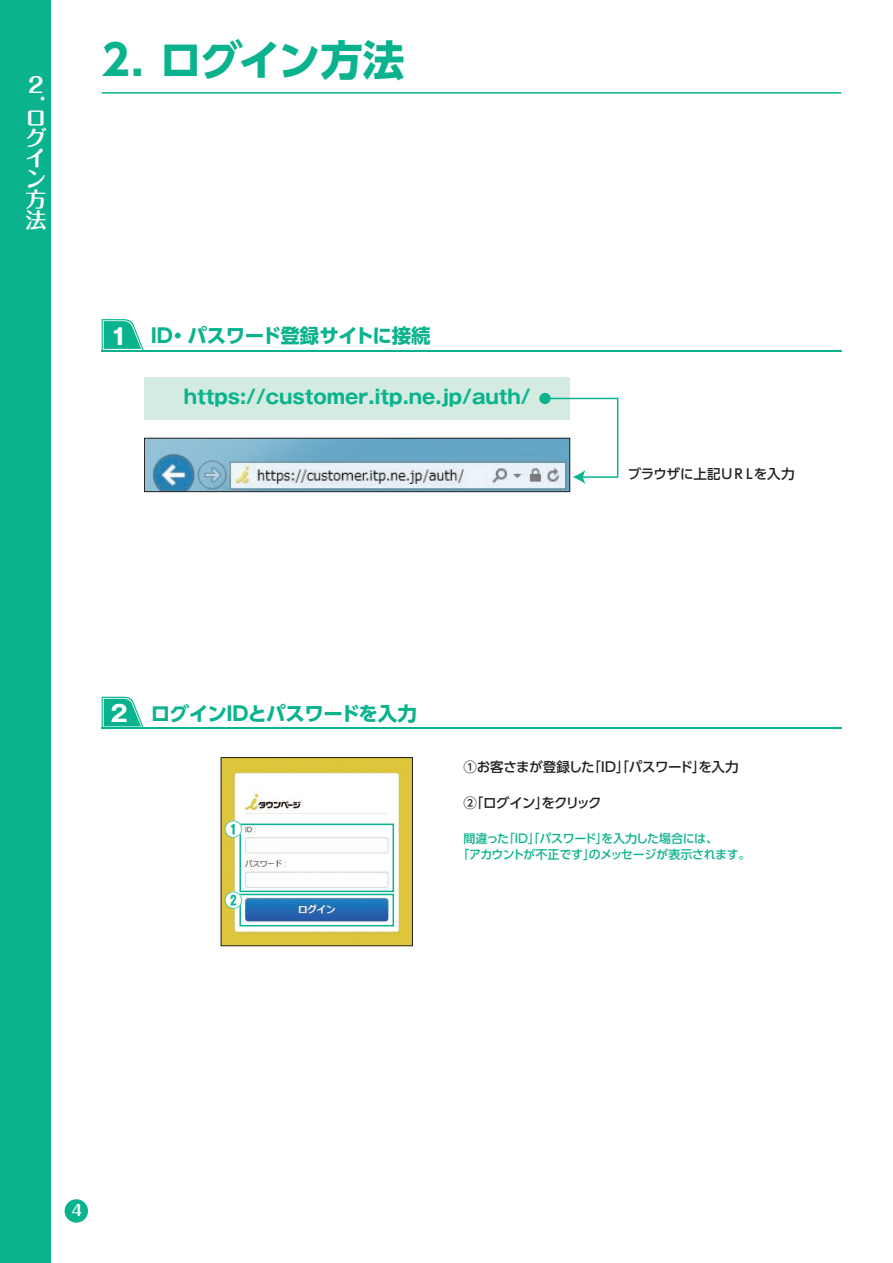
<style>
.page{position:relative;width:893px;height:1263px;background:#fff}
.page>*{position:absolute;margin:0;border:0;box-sizing:border-box;transform-origin:0 0}
.t1{font:700 42px "UD Shin Go Pro";letter-spacing:-.025em;color:#0ab38d}
.t2{font:700 21px/20.4px "Maru Fo Pro";color:#fff}
.t3{font:700 19.5px "UD Shin Go Pro";letter-spacing:-.03em;color:#0ab38d}
.t4{font:700 19.5px "Gothic MB101 Pr 5";color:#0ab38d}
.t5{font:700 18px "Gothic MB101 Pr 5";color:#0ab38d}
.t6{font:700 15px "Maru Fo Pro";color:#fff}
.t7{font:500 13.5px "UD Shin Go Pro";letter-spacing:-.035em;color:#231f20}
.t8{font:500 13.5px "UD Shin Go Pro";letter-spacing:-.065em;color:#231f20}
.t9{font:500 12px/16.5px "UD Shin Go Pro";letter-spacing:-.03em;color:#0ab38d}
.s1{font-family:"Gothic MB101 Pr 5";font-size:22.5px;color:#fff}
</style>
<div class="page">
<div style="left:65px;top:1199px;width:23px;height:24px;background:#0ab38d;border-radius:50%"></div>
<div style="left:0;top:0;width:51px;height:1263px;background:#0ab38d"></div>
<svg style="left:102px;top:319px;width:42px;height:31px"></svg>
<hr style="left:102px;top:350px;width:740px;height:1px;background:#0ab38d">
<svg style="left:102px;top:697px;width:42px;height:30px"></svg>
<hr style="left:102px;top:727px;width:740px;height:2px;background:#0ab38d">
<div style="left:145px;top:377px;width:425px;height:42px;background:#d4ebe2"></div>
<hr style="left:102px;top:92px;width:739px;height:2px;background:#0ab38d">
<img style="left:223px;top:759px;width:188px;height:185px">
<div style="left:221px;top:757px;width:192px;height:189px;border:1px solid #231f20"></div>
<div style="left:239px;top:823px;width:155px;height:69px;border:2px solid #0ab38d"></div>
<div style="left:239px;top:894px;width:155px;height:32px;border:2px solid #0ab38d"></div>
<img style="left:146px;top:440px;width:422px;height:50px">
<div style="left:144px;top:438px;width:426px;height:54px;border:1px solid #231f20"></div>
<svg style="left:543px;top:397px;width:76px;height:87px"></svg>
<div style="left:539px;top:393px;width:12px;height:11px;background:#0ab38d;border-radius:50%"></div>
<div style="left:225px;top:820px;width:17px;height:18px;background:#fff;border-radius:50%"></div>
<div style="left:225px;top:891px;width:17px;height:17px;background:#fff;border-radius:50%"></div>
<h2 class="t2" style="left:26px;top:73px;width:19px">２</h2>
<h2 class="t2" style="left:62px;top:95px;width:8px;rotate:90deg">.</h2>
<h2 class="t2" style="left:26px;top:105px;width:22px">ログイン方法</h2>
<h1 class="t1" style="left:102px;top:26px;width:305px">2. ログイン方法</h1>
<h3 class="t3" style="left:110px;top:320px;width:322px"><span class="s1">1</span> ＩＤ・パスワード登録サイトに接続</h3>
<h3 class="t4" style="left:184px;top:381px;width:348px">https://customer.itp.ne.jp/auth/</h3>
<p class="t7" style="left:628px;top:463px;width:169px">ブラウザに上記ＵＲＬを入力</p>
<h3 class="t3" style="left:110px;top:698px;width:308px"><span class="s1">2</span> ログインＩＤとパスワードを入力</h3>
<h3 class="t5" style="left:225px;top:814px;width:19px">①</h3>
<h3 class="t5" style="left:225px;top:885px;width:19px">②</h3>
<p class="t7" style="left:463px;top:756px;width:277px">①お客さまが登録した「ＩＤ」「パスワード」を入力</p>
<p class="t8" style="left:463px;top:792px;width:140px">②「ログイン」をクリック</p>
<p class="t9" style="left:457px;top:830px;width:295px;text-indent:6px">間違った「ＩＤ」「パスワード」を入力した場合には、<br>「アカウントが不正です」のメッセージが表示されます。</p>
<p class="t6" style="left:71px;top:1199px;width:13px">4</p>
</div>
